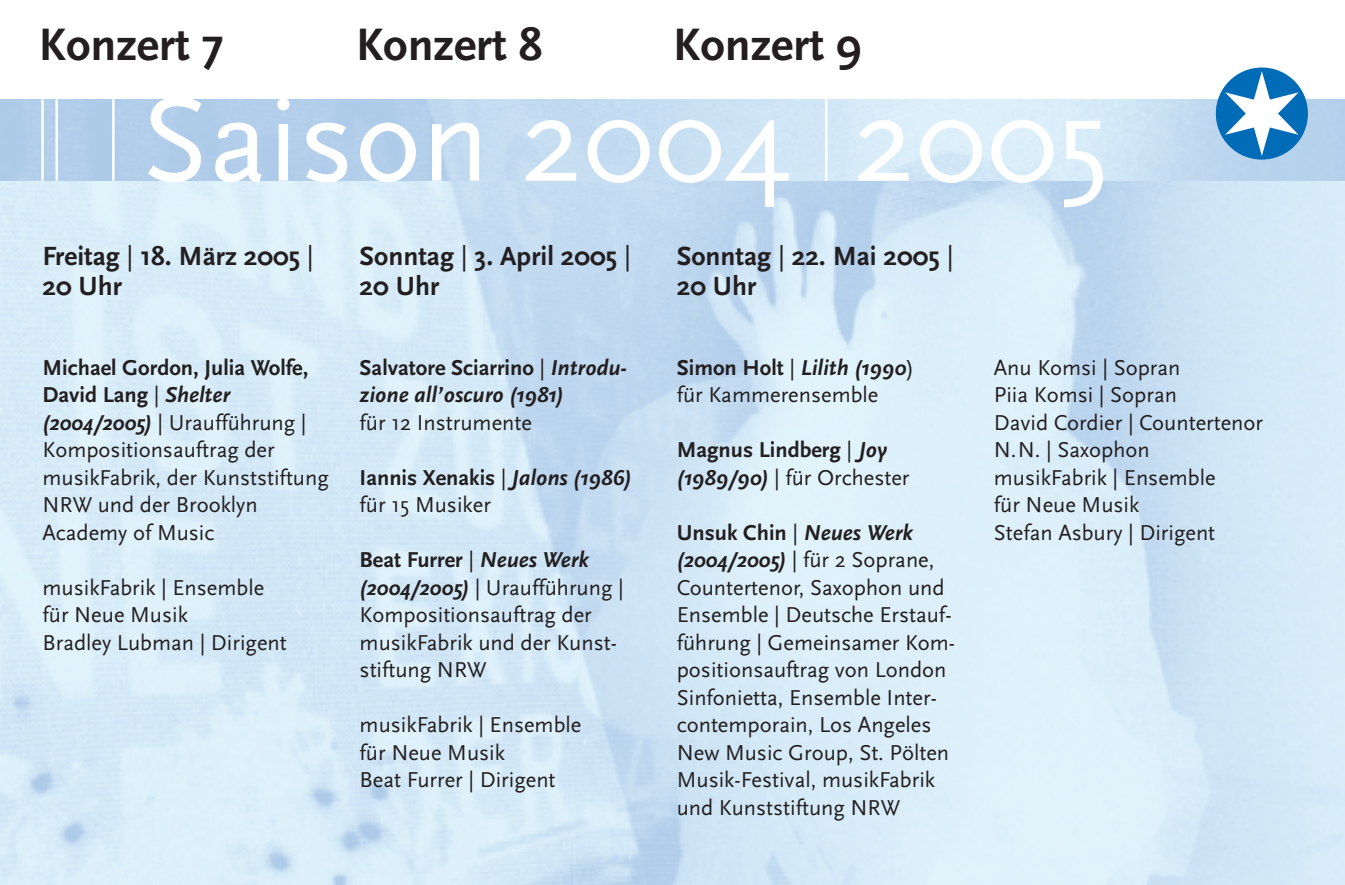
<style>
.page{position:relative;width:1345px;height:885px;background:#fff}
.page>*{position:absolute;margin:0;border:0;box-sizing:border-box;transform-origin:0 0}
.t1{font:125px "Scala Sans";color:#fff}
.t2{font:700 47.5px "Scala Sans";color:#231f20}
.t3{font:700 27.5px/30px "Scala Sans";color:#231f20}
.t4{font:22.5px/27.5px "Scala Sans";color:#231f20}
.t5{font:700 22.5px/27.5px "Scala Sans";color:#231f20}
.t6{font:italic 700 22.5px/27.5px "Scala Sans";color:#231f20}
.s1{font-weight:400}
.s2{font-weight:700}
.s3{font-weight:700;font-style:italic}
.s4{font-style:normal}
.s5{font-weight:400;font-style:normal}
.s6{font-style:italic}
</style>
<div class="page">
<svg style="left:0;top:99px;width:1345px;height:82px;background:#c2dbf0"></svg>
<hr style="left:55px;top:99px;width:3px;height:82px;background:#fff">
<hr style="left:112px;top:99px;width:3px;height:82px;background:#fff">
<hr style="left:41px;top:99px;width:3px;height:82px;background:#fff">
<div style="left:1216px;top:67px;width:92px;height:93px;background:#006bb6;border-radius:50%"></div>
<svg style="left:1225px;top:71px;width:74px;height:85px"></svg>
<hr style="left:825px;top:99px;width:3px;height:82px;background:#fff">
<h2 class="t2" style="left:39px;top:26px;width:186px">Konzert 7</h2>
<h2 class="t2" style="left:356px;top:26px;width:188px">Konzert 8</h2>
<h2 class="t2" style="left:673px;top:26px;width:190px">Konzert 9</h2>
<h1 class="t1" style="left:142px;top:92px;width:969px">Saison 2004 2005</h1>
<p class="t3" style="left:43px;top:243px;width:273px">Freitag <span class="s1">|</span> 18. März 2005 <span class="s1">|<br></span>20 Uhr</p>
<p class="t4" style="left:43px;top:356px;width:288px"><span class="s2">Michael Gordon, Julia Wolfe,<br>David Lang</span> | <span class="s3">Shelter (2004/2005)</span> | Uraufführung |<br>Kompositionsauftrag der musikFabrik, der Kunststiftung<br>NRW und der Brooklyn<br>Academy of Music</p>
<p class="t4" style="left:43px;top:576px;width:246px">musikFabrik | Ensemble für Neue Musik<br>Bradley Lubman | Dirigent</p>
<p class="t3" style="left:360px;top:243px;width:273px">Sonntag <span class="s1">|</span> 3. April 2005 <span class="s1">|<br></span>20 Uhr</p>
<p class="t6" style="left:360px;top:356px;width:269px"><span class="s4">Salvatore Sciarrino</span> <span class="s5">|</span> Introdu&shy;zione all’oscuro (1981)</p>
<p class="t4" style="left:360px;top:411px;width:174px">für 12 Instrumente</p>
<p class="t5" style="left:360px;top:466px;width:273px">Iannis Xenakis <span class="s1">|</span> <span class="s6">Jalons (1986) </span><span class="s1">für 15 Musiker</span></p>
<p class="t4" style="left:360px;top:548px;width:266px"><span class="s2">Beat Furrer</span> | <span class="s3">Neues Werk (2004/2005)</span> | Uraufführung |<br>Kompositionsauftrag der musikFabrik und der Kunst&shy;stiftung NRW</p>
<p class="t4" style="left:360px;top:713px;width:223px">musikFabrik | Ensemble für Neue Musik<br>Beat Furrer | Dirigent</p>
<p class="t3" style="left:677px;top:243px;width:278px">Sonntag <span class="s1">|</span> 22. Mai 2005 <span class="s1">|<br></span>20 Uhr</p>
<p class="t4" style="left:677px;top:356px;width:239px"><span class="s2">Simon Holt</span> | <span class="s3">Lilith (1990</span>) für Kammerensemble</p>
<p class="t5" style="left:677px;top:438px;width:234px">Magnus Lindberg <span class="s1">|</span> <span class="s6">Joy (1989/90)</span> <span class="s1">| für Orchester</span></p>
<p class="t4" style="left:677px;top:521px;width:280px"><span class="s2">Unsuk Chin</span> | <span class="s3">Neues Werk (2004/2005)</span> | für 2 Soprane,<br>Countertenor, Saxophon und<br>Ensemble | Deutsche Erstauf&shy;führung | Gemeinsamer Kom&shy;positionsauftrag von London<br>Sinfonietta, Ensemble Inter&shy;contemporain, Los Angeles<br>New Music Group, St. Pölten<br>Musik-Festival, musikFabrik und Kunststiftung NRW</p>
<p class="t4" style="left:994px;top:356px;width:271px">Anu Komsi | Sopran<br>Piia Komsi | Sopran<br>David Cordier | Countertenor<br>N.N. | Saxophon musikFabrik | Ensemble<br>für Neue Musik<br>Stefan Asbury | Dirigent</p>
</div>
